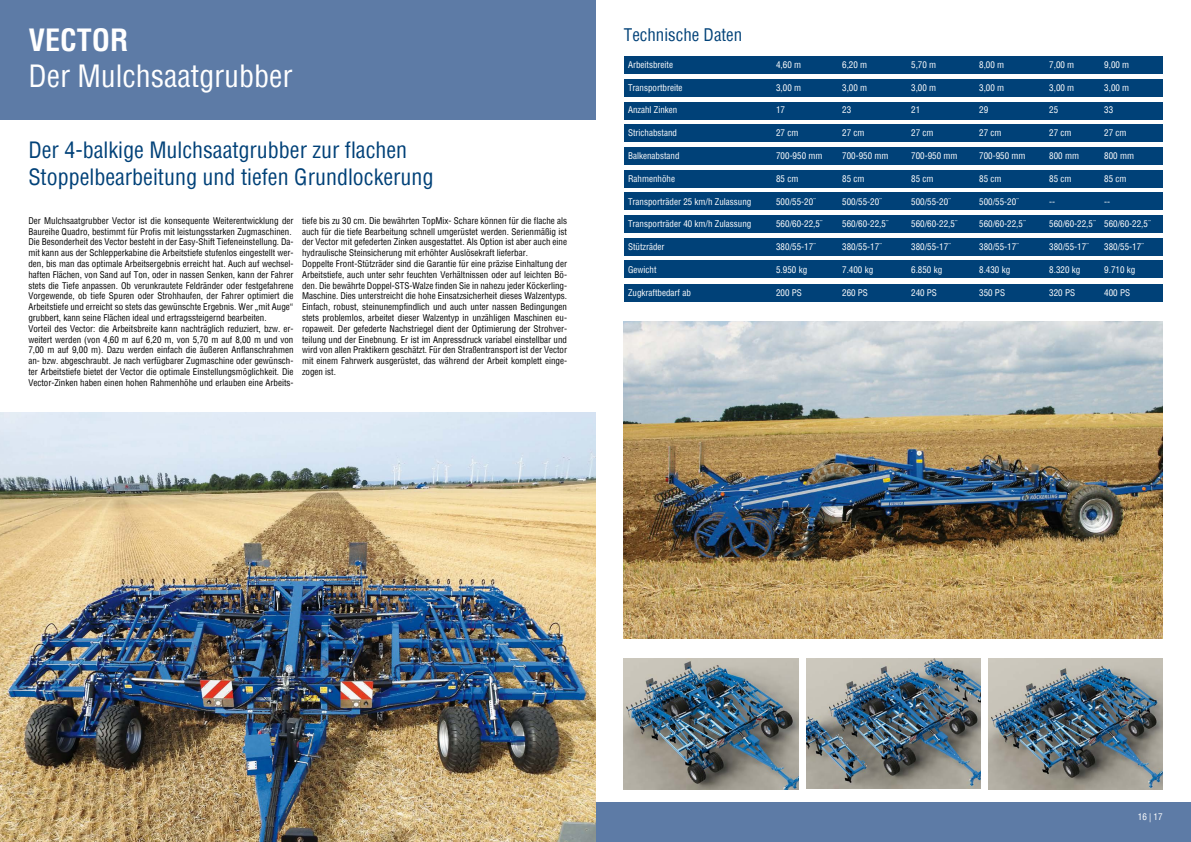
<style>
.page{position:relative;width:1191px;height:842px;background:#fff}
.page>*{position:absolute;margin:0;border:0;box-sizing:border-box;transform-origin:0 0}
.t1{font:condensed 30px "Helvetica";color:#fff}
.t2{font:700 condensed 30px "Helvetica";color:#fff}
.t3{font:condensed 22px/26.4px "Helvetica";color:#004178}
.t4{font:condensed 17px "Helvetica";color:#004178}
.t5{font:condensed 9px/10.8px "Helvetica";color:#000}
.t6{font:condensed 9px "Helvetica";color:#fff}
</style>
<div class="page">
<div style="left:0;top:802px;width:1191px;height:40px;background:#5d7ba6"></div>
<img style="left:0;top:412px;width:595px;height:430px">
<div style="left:0;top:0;width:595px;height:119px;background:#5d7ba6"></div>
<div style="left:624px;top:57px;width:538px;height:17px;background:#004178"></div>
<div style="left:624px;top:79px;width:538px;height:17px;background:#004178"></div>
<div style="left:624px;top:102px;width:538px;height:17px;background:#004178"></div>
<div style="left:624px;top:125px;width:538px;height:17px;background:#004178"></div>
<div style="left:624px;top:147px;width:538px;height:17px;background:#004178"></div>
<div style="left:624px;top:170px;width:538px;height:17px;background:#004178"></div>
<div style="left:624px;top:193px;width:538px;height:17px;background:#004178"></div>
<div style="left:624px;top:215px;width:538px;height:17px;background:#004178"></div>
<div style="left:624px;top:238px;width:538px;height:17px;background:#004178"></div>
<div style="left:624px;top:261px;width:538px;height:17px;background:#004178"></div>
<div style="left:624px;top:284px;width:538px;height:17px;background:#004178"></div>
<img style="left:624px;top:321px;width:538px;height:317px">
<img style="left:624px;top:659px;width:174px;height:130px">
<img style="left:806px;top:659px;width:174px;height:129px">
<img style="left:988px;top:659px;width:174px;height:130px">
<h1 class="t2" style="left:28px;top:20px;width:102px">VECTOR</h1>
<h1 class="t1" style="left:28px;top:56px;width:266px">Der Mulchsaatgrubber</h1>
<h2 class="t3" style="left:28px;top:137px;width:407px">Der 4-balkige Mulchsaatgrubber zur flachen<br>Stoppelbearbeitung und tiefen Grundlockerung</h2>
<p class="t5" style="left:28px;top:215px;width:267px">Der Mulchsaatgrubber Vector ist die konsequente Weiterentwicklung der Baureihe Quadro, bestimmt für Profis mit leistungsstarken Zugmaschinen.<br>Die Besonderheit des Vector besteht in der Easy-Shift Tiefeneinstellung. Da&shy;mit kann aus der Schlepperkabine die Arbeitstiefe stufenlos eingestellt wer&shy;den, bis man das optimale Arbeitsergebnis erreicht hat. Auch auf wechsel&shy;haften Flächen, von Sand auf Ton, oder in nassen Senken, kann der Fahrer stets die Tiefe anpassen. Ob verunkrautete Feldränder oder festgefahrene Vorgewende, ob tiefe Spuren oder Strohhaufen, der Fahrer optimiert die Arbeitstiefe und erreicht so stets das gewünschte Ergebnis. Wer „mit Auge“ grubbert, kann seine Flächen ideal und ertragssteigernd bearbeiten.<br>Vorteil des Vector: die Arbeitsbreite kann nachträglich reduziert, bzw. er&shy;weitert werden (von 4,60 m auf 6,20 m, von 5,70 m auf 8,00 m und von 7,00 m auf 9,00 m). Dazu werden einfach die äußeren Anflanschrahmen an- bzw. abgeschraubt. Je nach verfügbarer Zugmaschine oder gewünsch&shy;ter Arbeitstiefe bietet der Vector die optimale Einstellungsmöglichkeit. Die Vector-Zinken haben einen hohen Rahmenhöhe und erlauben eine Arbeits-</p>
<p class="t5" style="left:302px;top:215px;width:267px">tiefe bis zu 30 cm. Die bewährten TopMix- Schare können für die flache als auch für die tiefe Bearbeitung schnell umgerüstet werden. Serienmäßig ist der Vector mit gefederten Zinken ausgestattet. Als Option ist aber auch eine hydraulische Steinsicherung mit erhöhter Auslösekraft lieferbar.<br>Doppelte Front-Stützräder sind die Garantie für eine präzise Einhaltung der Arbeitstiefe, auch unter sehr feuchten Verhältnissen oder auf leichten Bö&shy;den. Die bewährte Doppel-STS-Walze finden Sie in nahezu jeder Köckerling-Maschine. Dies unterstreicht die hohe Einsatzsicherheit dieses Walzentyps.<br>Einfach, robust, steinunempfindlich und auch unter nassen Bedingungen stets problemlos, arbeitet dieser Walzentyp in unzähligen Maschinen eu&shy;ropaweit. Der gefederte Nachstriegel dient der Optimierung der Strohver&shy;teilung und der Einebnung. Er ist im Anpressdruck variabel einstellbar und wird von allen Praktikern geschätzt. Für den Straßentransport ist der Vector mit einem Fahrwerk ausgerüstet, das während der Arbeit komplett einge&shy;zogen ist.</p>
<h3 class="t4" style="left:624px;top:24px;width:120px">Technische Daten</h3>
<p class="t6" style="left:628px;top:59px;width:46px">Arbeitsbreite</p>
<p class="t6" style="left:776px;top:59px;width:27px">4,60 m</p>
<p class="t6" style="left:842px;top:59px;width:27px">6,20 m</p>
<p class="t6" style="left:911px;top:59px;width:27px">5,70 m</p>
<p class="t6" style="left:979px;top:59px;width:27px">8,00 m</p>
<p class="t6" style="left:1049px;top:59px;width:27px">7,00 m</p>
<p class="t6" style="left:1104px;top:59px;width:27px">9,00 m</p>
<p class="t6" style="left:628px;top:81px;width:56px">Transportbreite</p>
<p class="t6" style="left:776px;top:81px;width:27px">3,00 m</p>
<p class="t6" style="left:842px;top:81px;width:27px">3,00 m</p>
<p class="t6" style="left:911px;top:81px;width:27px">3,00 m</p>
<p class="t6" style="left:979px;top:81px;width:27px">3,00 m</p>
<p class="t6" style="left:1049px;top:81px;width:27px">3,00 m</p>
<p class="t6" style="left:1104px;top:81px;width:27px">3,00 m</p>
<p class="t6" style="left:628px;top:104px;width:51px">Anzahl Zinken</p>
<p class="t6" style="left:776px;top:104px;width:10px">17</p>
<p class="t6" style="left:842px;top:104px;width:10px">23</p>
<p class="t6" style="left:911px;top:104px;width:10px">21</p>
<p class="t6" style="left:979px;top:104px;width:10px">29</p>
<p class="t6" style="left:1049px;top:104px;width:10px">25</p>
<p class="t6" style="left:1104px;top:104px;width:10px">33</p>
<p class="t6" style="left:628px;top:127px;width:50px">Strichabstand</p>
<p class="t6" style="left:776px;top:127px;width:24px">27 cm</p>
<p class="t6" style="left:842px;top:127px;width:24px">27 cm</p>
<p class="t6" style="left:911px;top:127px;width:24px">27 cm</p>
<p class="t6" style="left:979px;top:127px;width:24px">27 cm</p>
<p class="t6" style="left:1049px;top:127px;width:24px">27 cm</p>
<p class="t6" style="left:1104px;top:127px;width:24px">27 cm</p>
<p class="t6" style="left:628px;top:150px;width:53px">Balkenabstand</p>
<p class="t6" style="left:776px;top:150px;width:48px">700-950 mm</p>
<p class="t6" style="left:842px;top:150px;width:48px">700-950 mm</p>
<p class="t6" style="left:911px;top:150px;width:48px">700-950 mm</p>
<p class="t6" style="left:979px;top:150px;width:48px">700-950 mm</p>
<p class="t6" style="left:1049px;top:150px;width:31px">800 mm</p>
<p class="t6" style="left:1104px;top:150px;width:31px">800 mm</p>
<p class="t6" style="left:628px;top:173px;width:48px">Rahmenhöhe</p>
<p class="t6" style="left:776px;top:173px;width:24px">85 cm</p>
<p class="t6" style="left:842px;top:173px;width:24px">85 cm</p>
<p class="t6" style="left:911px;top:173px;width:24px">85 cm</p>
<p class="t6" style="left:979px;top:173px;width:24px">85 cm</p>
<p class="t6" style="left:1049px;top:173px;width:24px">85 cm</p>
<p class="t6" style="left:1104px;top:173px;width:24px">85 cm</p>
<p class="t6" style="left:628px;top:195px;width:125px">Transporträder 25 km/h Zulassung</p>
<p class="t6" style="left:776px;top:195px;width:41px">500/55-20¨</p>
<p class="t6" style="left:842px;top:195px;width:41px">500/55-20¨</p>
<p class="t6" style="left:911px;top:195px;width:41px">500/55-20¨</p>
<p class="t6" style="left:979px;top:195px;width:41px">500/55-20¨</p>
<p class="t6" style="left:1049px;top:195px;width:7px">--</p>
<p class="t6" style="left:1104px;top:195px;width:7px">--</p>
<p class="t6" style="left:628px;top:218px;width:125px">Transporträder 40 km/h Zulassung</p>
<p class="t6" style="left:776px;top:218px;width:48px">560/60-22,5¨</p>
<p class="t6" style="left:842px;top:218px;width:48px">560/60-22,5¨</p>
<p class="t6" style="left:911px;top:218px;width:48px">560/60-22,5¨</p>
<p class="t6" style="left:979px;top:218px;width:48px">560/60-22,5¨</p>
<p class="t6" style="left:1049px;top:218px;width:103px">560/60-22,5¨ 560/60-22,5¨</p>
<p class="t6" style="left:628px;top:241px;width:38px">Stützräder</p>
<p class="t6" style="left:776px;top:241px;width:41px">380/55-17¨</p>
<p class="t6" style="left:842px;top:241px;width:41px">380/55-17¨</p>
<p class="t6" style="left:911px;top:241px;width:41px">380/55-17¨</p>
<p class="t6" style="left:979px;top:241px;width:41px">380/55-17¨</p>
<p class="t6" style="left:1049px;top:241px;width:41px">380/55-17¨</p>
<p class="t6" style="left:1104px;top:241px;width:41px">380/55-17¨</p>
<p class="t6" style="left:628px;top:264px;width:30px">Gewicht</p>
<p class="t6" style="left:776px;top:264px;width:32px">5.950 kg</p>
<p class="t6" style="left:842px;top:264px;width:32px">7.400 kg</p>
<p class="t6" style="left:911px;top:264px;width:32px">6.850 kg</p>
<p class="t6" style="left:979px;top:264px;width:32px">8.430 kg</p>
<p class="t6" style="left:1049px;top:264px;width:32px">8.320 kg</p>
<p class="t6" style="left:1104px;top:264px;width:32px">9.710 kg</p>
<p class="t6" style="left:628px;top:287px;width:64px">Zugkraftbedarf ab</p>
<p class="t6" style="left:776px;top:287px;width:27px">200 PS</p>
<p class="t6" style="left:842px;top:287px;width:27px">260 PS</p>
<p class="t6" style="left:911px;top:287px;width:27px">240 PS</p>
<p class="t6" style="left:979px;top:287px;width:27px">350 PS</p>
<p class="t6" style="left:1049px;top:287px;width:27px">320 PS</p>
<p class="t6" style="left:1104px;top:287px;width:27px">400 PS</p>
<p class="t6" style="left:1137px;top:811px;width:26px">16 | 17</p>
</div>
